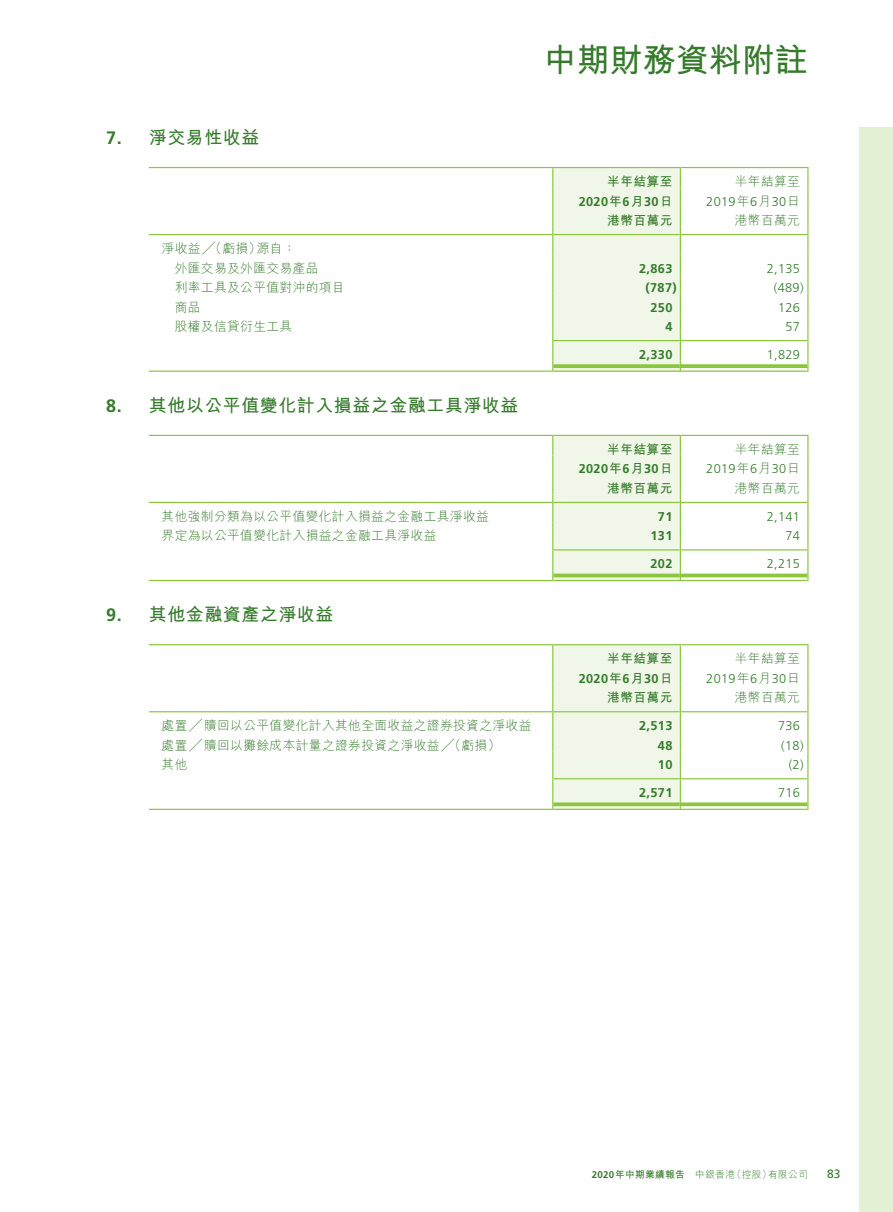
<style>
.page{position:relative;width:893px;height:1212px;background:#fff}
.page>*{position:absolute;margin:0;border:0;box-sizing:border-box;transform-origin:0 0}
.t1{font:700 33px "M Hei HK";color:#357b2b}
.t2{font:700 18px "M Hei HK";letter-spacing:.03em;color:#357b2b}
.t3{font:300 12.75px/19.5px "M Hei HK";letter-spacing:.03em;color:#357b2b}
.t4{font:300 12.75px "Frutiger LT Std";letter-spacing:.03em;color:#357b2b}
.t5{font:700 12.75px "Frutiger LT Std";letter-spacing:.03em;color:#357b2b}
.t6{font:700 12.75px "M Hei HK";letter-spacing:.03em;color:#357b2b}
.t7{font:12px "Frutiger LT Std";color:#357b2b}
.t8{font:300 9.75px "M Hei HK";letter-spacing:.03em;color:#357b2b}
.s1{font-family:"Frutiger LT Std"}
.s2{font-family:"M Hei HK"}
.s3{font-family:"Frutiger LT Std";font-weight:700}
.s4{font-weight:700}
</style>
<div class="page">
<div style="left:859px;top:128px;width:34px;height:1084px;background:#e4f0d4"></div>
<hr style="left:149px;top:167px;width:404px;height:1px;background:#8bc63e">
<hr style="left:553px;top:167px;width:127px;height:1px;background:#8bc63e">
<hr style="left:680px;top:167px;width:128px;height:1px;background:#8bc63e">
<svg style="left:807px;top:168px;width:1px;height:204px"></svg>
<div style="left:552px;top:168px;width:129px;height:204px;background:#f1f7e8"></div>
<hr style="left:149px;top:234px;width:403px;height:1px;background:#8bc63e">
<hr style="left:553px;top:234px;width:127px;height:1px;background:#8bc63e">
<hr style="left:681px;top:234px;width:126px;height:1px;background:#8bc63e">
<hr style="left:553px;top:340px;width:127px;height:1px;background:#8bc63e">
<hr style="left:681px;top:340px;width:126px;height:1px;background:#8bc63e">
<hr style="left:149px;top:371px;width:403px;height:1px;background:#8bc63e">
<svg style="left:553px;top:364px;width:127px;height:4px"></svg>
<hr style="left:553px;top:370px;width:127px;height:2px;background:#8bc63e">
<svg style="left:681px;top:364px;width:126px;height:4px"></svg>
<hr style="left:681px;top:370px;width:126px;height:2px;background:#8bc63e">
<hr style="left:149px;top:435px;width:404px;height:1px;background:#8bc63e">
<hr style="left:680px;top:435px;width:128px;height:1px;background:#8bc63e">
<svg style="left:552px;top:435px;width:129px;height:146px;background:#edf5e1"></svg>
<svg style="left:807px;top:436px;width:1px;height:145px"></svg>
<hr style="left:149px;top:502px;width:403px;height:1px;background:#8bc63e">
<hr style="left:553px;top:502px;width:127px;height:1px;background:#8bc63e">
<hr style="left:681px;top:502px;width:126px;height:1px;background:#8bc63e">
<hr style="left:553px;top:549px;width:127px;height:1px;background:#8bc63e">
<hr style="left:681px;top:549px;width:126px;height:1px;background:#8bc63e">
<hr style="left:149px;top:580px;width:403px;height:1px;background:#8bc63e">
<hr style="left:553px;top:574px;width:127px;height:3px;background:#8bc63e">
<hr style="left:553px;top:580px;width:127px;height:1px;background:#8bc63e">
<hr style="left:681px;top:574px;width:126px;height:3px;background:#8bc63e">
<hr style="left:681px;top:580px;width:126px;height:1px;background:#8bc63e">
<hr style="left:149px;top:644px;width:404px;height:1px;background:#8bc63e">
<hr style="left:553px;top:644px;width:127px;height:1px;background:#8bc63e">
<hr style="left:680px;top:644px;width:128px;height:1px;background:#8bc63e">
<svg style="left:807px;top:645px;width:1px;height:165px"></svg>
<div style="left:552px;top:645px;width:129px;height:165px;background:#f1f7e8"></div>
<hr style="left:149px;top:711px;width:403px;height:1px;background:#8bc63e">
<hr style="left:553px;top:711px;width:127px;height:1px;background:#8bc63e">
<hr style="left:681px;top:711px;width:126px;height:1px;background:#8bc63e">
<hr style="left:553px;top:778px;width:127px;height:1px;background:#8bc63e">
<hr style="left:681px;top:778px;width:126px;height:1px;background:#8bc63e">
<hr style="left:149px;top:809px;width:403px;height:1px;background:#8bc63e">
<svg style="left:553px;top:802px;width:127px;height:4px"></svg>
<hr style="left:553px;top:809px;width:127px;height:1px;background:#8bc63e">
<svg style="left:681px;top:802px;width:126px;height:4px"></svg>
<hr style="left:681px;top:809px;width:126px;height:1px;background:#8bc63e">
<h2 class="t2" style="left:106px;top:124px;width:155px"><span class="s1">7.</span> 淨交易性收益</h2>
<p class="t3" style="left:175px;top:238px;width:145px;text-indent:-13px">淨收益╱（虧損）源自：<br>外匯交易及外匯交易產品</p>
<h1 class="t1" style="left:544px;top:36px;width:265px">中期財務資料附註</h1>
<p class="t6" style="left:607px;top:172px;width:67px">半年結算至</p>
<p class="t3" style="left:735px;top:171px;width:67px">半年結算至</p>
<p class="t5" style="left:579px;top:194px;width:95px">2020<span class="s2">年</span>6<span class="s2">月</span>30<span class="s2">日</span></p>
<p class="t4" style="left:706px;top:194px;width:95px">2019<span class="s2">年</span>6<span class="s2">月</span>30<span class="s2">日</span></p>
<p class="t6" style="left:607px;top:211px;width:67px">港幣百萬元</p>
<p class="t3" style="left:735px;top:210px;width:67px">港幣百萬元</p>
<p class="t5" style="left:639px;top:261px;width:35px">2,863</p>
<p class="t4" style="left:767px;top:261px;width:35px">2,135</p>
<p class="t3" style="left:175px;top:277px;width:172px">利率工具及公平值對沖的項目</p>
<p class="t5" style="left:646px;top:280px;width:33px">(787)</p>
<p class="t4" style="left:774px;top:280px;width:31px">(489)</p>
<p class="t3" style="left:175px;top:297px;width:27px">商品</p>
<p class="t5" style="left:650px;top:300px;width:23px">250</p>
<p class="t4" style="left:778px;top:300px;width:23px">126</p>
<p class="t3" style="left:175px;top:316px;width:119px">股權及信貸衍生工具</p>
<p class="t5" style="left:665px;top:319px;width:9px">4</p>
<p class="t4" style="left:785px;top:319px;width:16px">57</p>
<p class="t5" style="left:639px;top:347px;width:35px">2,330</p>
<p class="t4" style="left:767px;top:347px;width:35px">1,829</p>
<h2 class="t2" style="left:106px;top:392px;width:414px"><span class="s1">8.</span> 其他以公平值變化計入損益之金融工具淨收益</h2>
<p class="t6" style="left:607px;top:440px;width:67px">半年結算至</p>
<p class="t3" style="left:735px;top:439px;width:67px">半年結算至</p>
<p class="t5" style="left:579px;top:461px;width:95px">2020<span class="s2">年</span>6<span class="s2">月</span>30<span class="s2">日</span></p>
<p class="t4" style="left:706px;top:462px;width:95px">2019<span class="s2">年</span>6<span class="s2">月</span>30<span class="s2">日</span></p>
<p class="t6" style="left:607px;top:479px;width:67px">港幣百萬元</p>
<p class="t3" style="left:735px;top:478px;width:67px">港幣百萬元</p>
<p class="t3" style="left:162px;top:506px;width:329px">其他強制分類為以公平值變化計入損益之金融工具淨收益</p>
<p class="t5" style="left:658px;top:509px;width:16px">71</p>
<p class="t4" style="left:767px;top:509px;width:35px">2,141</p>
<p class="t3" style="left:162px;top:526px;width:276px">界定為以公平值變化計入損益之金融工具淨收益</p>
<p class="t5" style="left:650px;top:528px;width:23px">131</p>
<p class="t4" style="left:785px;top:529px;width:16px">74</p>
<p class="t5" style="left:650px;top:556px;width:23px">202</p>
<p class="t4" style="left:767px;top:557px;width:35px">2,215</p>
<h2 class="t2" style="left:106px;top:601px;width:229px"><span class="s1">9.</span> 其他金融資產之淨收益</h2>
<p class="t6" style="left:607px;top:649px;width:67px">半年結算至</p>
<p class="t3" style="left:735px;top:649px;width:67px">半年結算至</p>
<p class="t5" style="left:579px;top:671px;width:95px">2020<span class="s2">年</span>6<span class="s2">月</span>30<span class="s2">日</span></p>
<p class="t4" style="left:706px;top:671px;width:95px">2019<span class="s2">年</span>6<span class="s2">月</span>30<span class="s2">日</span></p>
<p class="t6" style="left:607px;top:688px;width:67px">港幣百萬元</p>
<p class="t3" style="left:735px;top:687px;width:67px">港幣百萬元</p>
<p class="t3" style="left:162px;top:716px;width:371px">處置╱贖回以公平值變化計入其他全面收益之證券投資之淨收益</p>
<p class="t5" style="left:639px;top:718px;width:35px">2,513</p>
<p class="t4" style="left:778px;top:719px;width:23px">736</p>
<p class="t3" style="left:162px;top:735px;width:340px">處置╱贖回以攤餘成本計量之證券投資之淨收益╱（虧損）</p>
<p class="t5" style="left:658px;top:738px;width:16px">48</p>
<p class="t4" style="left:781px;top:738px;width:24px">(18)</p>
<p class="t3" style="left:162px;top:755px;width:27px">其他</p>
<p class="t5" style="left:658px;top:757px;width:16px">10</p>
<p class="t4" style="left:789px;top:758px;width:16px">(2)</p>
<p class="t5" style="left:639px;top:785px;width:35px">2,571</p>
<p class="t4" style="left:778px;top:786px;width:23px">716</p>
<p class="t8" style="left:592px;top:1169px;width:218px"><span class="s3">2020</span><span class="s4">年中期業績報告</span> 中銀香港（控股）有限公司</p>
<p class="t7" style="left:827px;top:1167px;width:15px">83</p>
</div>
